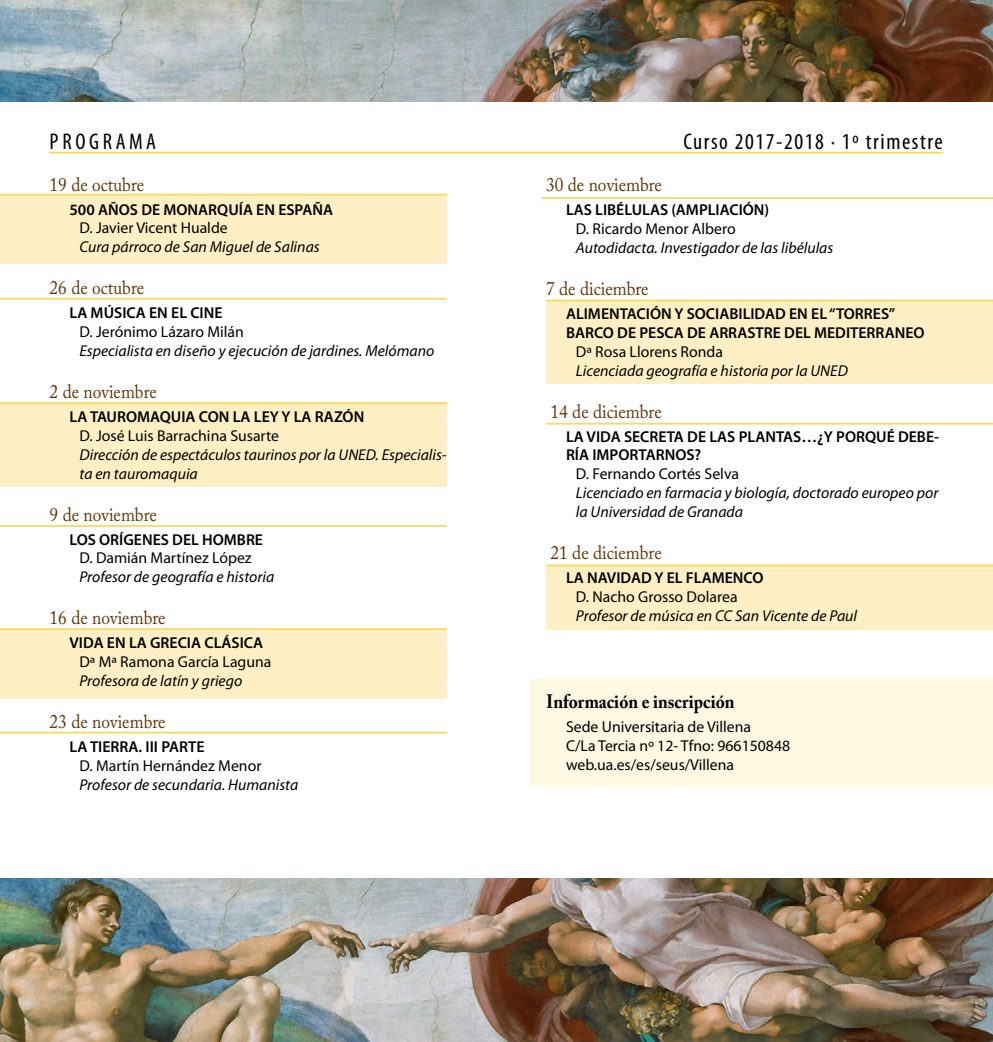
<style>
.page{position:relative;width:993px;height:1042px;background:#fff}
.page>*{position:absolute;margin:0;border:0;box-sizing:border-box;transform-origin:0 0}
.t1{font:condensed 22.75px "Myriad Pro";letter-spacing:.07em;color:#000}
.t2{font:condensed 22.75px "Myriad Pro";letter-spacing:.16em;color:#000}
.t3{font:19.25px "Adobe Caslon Pro";color:#623607;scale:.9 1}
.t4{font:700 19.25px "Adobe Caslon Pro";color:#000;scale:.9 1}
.t5{font:italic 15.75px/18.9px "Myriad Pro";color:#000}
.t6{font:600 15.75px/18.9px "Myriad Pro";color:#000}
.t7{font:15.75px/18.9px "Myriad Pro";color:#000}
</style>
<div class="page">
<div style="left:0;top:195px;width:446px;height:68px;background:#fef0c4"></div>
<div style="left:0;top:402px;width:446px;height:85px;background:#fef0c4"></div>
<div style="left:0;top:630px;width:446px;height:68px;background:#fef0c4"></div>
<div style="left:546px;top:300px;width:446px;height:84px;background:#fef0c4"></div>
<div style="left:546px;top:565px;width:446px;height:65px;background:#fef0c4"></div>
<div style="left:530px;top:680px;width:462px;height:107px;background:#fff8e3"></div>
<img style="left:0;top:0;width:992px;height:102px">
<img style="left:0;top:879px;width:992px;height:163px">
<hr style="left:50px;top:152px;width:893px;height:2px;background:#fbd858">
<hr style="left:0;top:194px;width:446px;height:1px;background:#fbd858">
<hr style="left:542px;top:197px;width:450px;height:2px;background:#fbd858">
<hr style="left:546px;top:300px;width:446px;height:1px;background:#fbd858">
<hr style="left:546px;top:423px;width:446px;height:1px;background:#fbd858">
<hr style="left:546px;top:564px;width:446px;height:2px;background:#fbd858">
<hr style="left:0;top:298px;width:446px;height:2px;background:#fbd858">
<hr style="left:0;top:402px;width:446px;height:2px;background:#fbd858">
<hr style="left:0;top:525px;width:446px;height:2px;background:#fbd858">
<hr style="left:0;top:732px;width:446px;height:1px;background:#fbd858">
<hr style="left:0;top:628px;width:446px;height:2px;background:#fbd858">
<h1 class="t2" style="left:50px;top:127px;width:108px">PROGRAMA</h1>
<p class="t3" style="left:50px;top:173px;width:106px">19 de octubre</p>
<p class="t6" style="left:69px;top:199px;width:265px">500 AÑOS DE MONARQUÍA EN ESPAÑA</p>
<p class="t7" style="left:79px;top:218px;width:150px">D. Javier Vicent Hualde</p>
<p class="t5" style="left:79px;top:237px;width:242px">Cura párroco de San Miguel de Salinas</p>
<p class="t3" style="left:50px;top:276px;width:106px">26 de octubre</p>
<p class="t6" style="left:69px;top:303px;width:154px">LA MÚSICA EN EL CINE</p>
<p class="t7" style="left:79px;top:322px;width:166px">D. Jerónimo Lázaro Milán</p>
<p class="t5" style="left:79px;top:341px;width:356px">Especialista en diseño y ejecución de jardines. Melómano</p>
<p class="t3" style="left:50px;top:380px;width:121px">2 de noviembre</p>
<p class="t6" style="left:69px;top:407px;width:296px">LA TAUROMAQUIA CON LA LEY Y LA RAZÓN</p>
<p class="t7" style="left:79px;top:426px;width:201px">D. José Luis Barrachina Susarte</p>
<p class="t5" style="left:79px;top:445px;width:369px">Dirección de espectáculos taurinos por la UNED. Especialis&shy;ta en tauromaquia</p>
<p class="t3" style="left:50px;top:503px;width:121px">9 de noviembre</p>
<p class="t6" style="left:69px;top:529px;width:195px">LOS ORÍGENES DEL HOMBRE</p>
<p class="t7" style="left:79px;top:548px;width:174px">D. Damián Martínez López</p>
<p class="t5" style="left:79px;top:567px;width:196px">Profesor de geografía e historia</p>
<p class="t3" style="left:50px;top:606px;width:130px">16 de noviembre</p>
<p class="t6" style="left:69px;top:633px;width:195px">VIDA EN LA GRECIA CLÁSICA</p>
<p class="t7" style="left:79px;top:652px;width:193px">Dª Mª Ramona García Laguna</p>
<p class="t5" style="left:79px;top:671px;width:164px">Profesora de latín y griego</p>
<p class="t3" style="left:50px;top:710px;width:130px">23 de noviembre</p>
<p class="t6" style="left:69px;top:737px;width:136px">LA TIERRA. III PARTE</p>
<p class="t7" style="left:79px;top:756px;width:183px">D. Martín Hernández Menor</p>
<p class="t5" style="left:79px;top:775px;width:220px">Profesor de secundaria. Humanista</p>
<h1 class="t1" style="left:683px;top:127px;width:260px">Curso 2017-2018 · 1º trimestre</h1>
<p class="t3" style="left:546px;top:173px;width:130px">30 de noviembre</p>
<p class="t6" style="left:566px;top:200px;width:205px">LAS LIBÉLULAS (AMPLIACIÓN)</p>
<p class="t7" style="left:575px;top:219px;width:161px">D. Ricardo Menor Albero</p>
<p class="t5" style="left:575px;top:238px;width:259px">Autodidacta. Investigador de las libélulas</p>
<p class="t3" style="left:546px;top:277px;width:115px">7 de diciembre</p>
<p class="t6" style="left:566px;top:304px;width:360px">ALIMENTACIÓN Y SOCIABILIDAD EN EL “TORRES”<br>BARCO DE PESCA DE ARRASTRE DEL MEDITERRANEO</p>
<p class="t7" style="left:575px;top:342px;width:149px">Dª Rosa Llorens Ronda</p>
<p class="t5" style="left:575px;top:361px;width:273px">Licenciada geografía e historia por la UNED</p>
<p class="t3" style="left:550px;top:400px;width:125px">14 de diciembre</p>
<p class="t6" style="left:566px;top:426px;width:374px">LA VIDA SECRETA DE LAS PLANTAS…¿Y PORQUÉ DEBE-<br>RÍA IMPORTARNOS?</p>
<p class="t7" style="left:575px;top:464px;width:165px">D. Fernando Cortés Selva</p>
<p class="t5" style="left:575px;top:483px;width:364px">Licenciado en farmacia y biología, doctorado europeo por la Universidad de Granada</p>
<p class="t3" style="left:550px;top:541px;width:125px">21 de diciembre</p>
<p class="t6" style="left:566px;top:568px;width:199px">LA NAVIDAD Y EL FLAMENCO</p>
<p class="t7" style="left:575px;top:587px;width:163px">D. Nacho Grosso Dolarea</p>
<p class="t5" style="left:575px;top:606px;width:282px">Profesor de música en CC San Vicente de Paul</p>
<p class="t4" style="left:546px;top:690px;width:211px">Información e inscripción</p>
<p class="t7" style="left:566px;top:717px;width:226px">Sede Universitaria de Villena<br>C/La Tercia nº 12- Tfno: 966150848 web.ua.es/es/seus/Villena</p>
</div>
